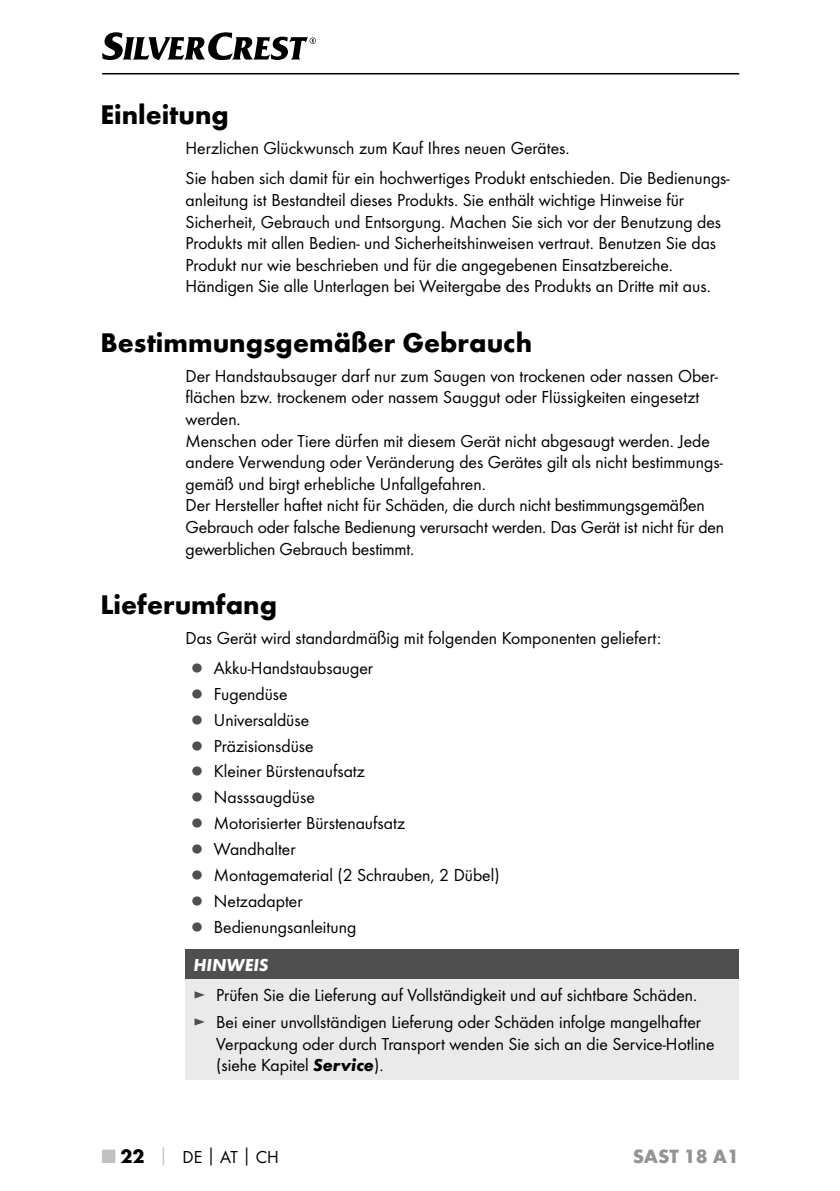
<style>
.page{position:relative;width:840px;height:1191px;background:#fff}
.page>*{position:absolute;margin:0;border:0;box-sizing:border-box;transform-origin:0 0}
.t1{font:700 28px "Futura";color:#000}
.t2{font:700 20px "Futura";color:#949494}
.t3{font:18px/21.6px "Futura Boo";color:#000}
.t4{font:italic 700 18px "Futura";color:#fff}
.s1{color:#4f4f4f}
.s2{font-family:"Futura";font-weight:700;font-style:italic}
.s3{font-family:"Futura";font-weight:700;font-size:20px;color:#c0c0c0}
.s4{font-family:"Futura";font-weight:700;font-size:20px}
.s5{font-family:"Futura";font-weight:700;color:#c0c0c0}
.s6{font-family:"Futura";font-weight:700}
</style>
<div class="page">
<hr style="left:102px;top:73px;width:636px;height:1px;background:#000">
<svg style="left:102px;top:32px;width:214px;height:28px"></svg>
<div style="left:185px;top:949px;width:553px;height:30px;background:#4f4f4f"></div>
<div style="left:185px;top:979px;width:553px;height:100px;background:#eaeaea"></div>
<h1 class="t1" style="left:100px;top:104px;width:130px">Einleitung</h1>
<p class="t3" style="left:185px;top:134px;width:545px;line-height:30px">Herzlichen Glückwunsch zum Kauf Ihres neuen Gerätes.<br>Sie haben sich damit für ein hochwertiges Produkt entschieden. Die Bedienungs-</p>
<p class="t3" style="left:185px;top:190px;width:537px">anleitung ist Bestandteil dieses Produkts. Sie enthält wichtige Hinweise für Sicherheit, Gebrauch und Entsorgung. Machen Sie sich vor der Benutzung des Produkts mit allen Bedien- und Sicherheitshinweisen vertraut. Benutzen Sie das Produkt nur wie beschrieben und für die angegebenen Einsatzbereiche.<br>Händigen Sie alle Unterlagen bei Weitergabe des Produkts an Dritte mit aus.</p>
<h1 class="t1" style="left:100px;top:331px;width:433px">Bestimmungsgemäßer Gebrauch</h1>
<p class="t3" style="left:185px;top:366px;width:539px">Der Handstaubsauger darf nur zum Saugen von trockenen oder nassen Ober&shy;flächen bzw. trockenem oder nassem Sauggut oder Flüssigkeiten eingesetzt werden.<br>Menschen oder Tiere dürfen mit diesem Gerät nicht abgesaugt werden. Jede andere Verwendung oder Veränderung des Gerätes gilt als nicht bestimmungs&shy;gemäß und birgt erhebliche Unfallgefahren.<br>Der Hersteller haftet nicht für Schäden, die durch nicht bestimmungsgemäßen Gebrauch oder falsche Bedienung verursacht werden. Das Gerät ist nicht für den gewerblichen Gebrauch bestimmt.</p>
<h1 class="t1" style="left:100px;top:593px;width:178px">Lieferumfang</h1>
<p class="t3" style="left:191px;top:624px;width:471px;line-height:30px;text-indent:-6px">Das Gerät wird standardmäßig mit folgenden Komponenten geliefert: <span class="s1">▯</span> Akku-Handstaubsauger</p>
<p class="t3" style="left:191px;top:682px;width:310px;line-height:25.8px"><span class="s1">▯</span> Fugendüse<br><span class="s1">▯</span> Universaldüse<br><span class="s1">▯</span> Präzisionsdüse<br><span class="s1">▯</span> Kleiner Bürstenaufsatz<br><span class="s1">▯</span> Nasssaugdüse<br><span class="s1">▯</span> Motorisierter Bürstenaufsatz<br><span class="s1">▯</span> Wandhalter<br><span class="s1">▯</span> Montagematerial (2 Schrauben, 2 Dübel) <span class="s1">▯</span> Netzadapter<br><span class="s1">▯</span> Bedienungsanleitung</p>
<p class="t4" style="left:193px;top:959px;width:76px">HINWEIS</p>
<p class="t3" style="left:193px;top:982px;width:508px;line-height:27.2px"><span class="s1">►</span> Prüfen Sie die Lieferung auf Vollständigkeit und auf sichtbare Schäden. <span class="s1">►</span> Bei einer unvollständigen Lieferung oder Schäden infolge mangelhafter</p>
<p class="t3" style="left:216px;top:1034px;width:499px">Verpackung oder durch Transport wenden Sie sich an die Service-Hotline (siehe Kapitel <span class="s2">Service</span>).</p>
<p class="t3" style="left:102px;top:1146px;width:178px"><span class="s3">■</span> <span class="s4">22</span> <span class="s5">│</span> DE<span class="s6">│</span>AT<span class="s6">│</span>CH</p>
<p class="t2" style="left:632px;top:1148px;width:108px">SAST 18 A1</p>
</div>
